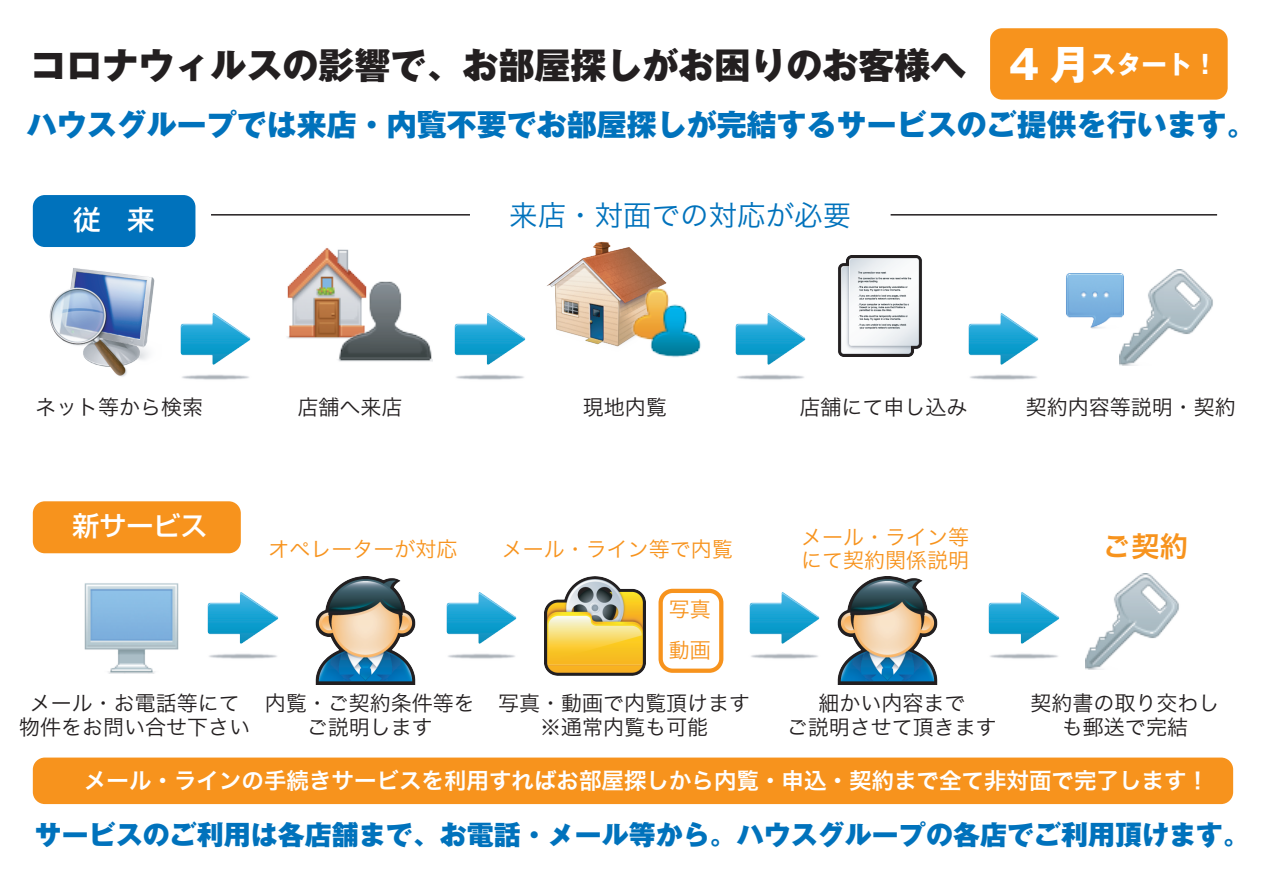
<style>
.page{position:relative;width:1263px;height:893px;background:#fff}
.page>*{position:absolute;margin:0;border:0;box-sizing:border-box;transform-origin:0 0}
.t1{font:800 36px "Gothic MB101 Pro";color:#231f20}
.t2{font:800 30px "Gothic MB101 Pro";color:#0072bc}
.t3{font:28.5px "Hira Kaku Pro W3";color:#0072bc}
.t4{font:28.5px "Hira Kaku Pro W6";color:#f7931d}
.t5{font:800 27px "Gothic MB101 Pro";color:#0072bc}
.t6{font:500 27px "Shin Go Pro";color:#fff}
.t7{font:700 25.5px "Gothic MB101 Pro";color:#fff}
.t8{font:22.5px "Hira Kaku Pro W6";color:#fff}
.t9{font:21px/24px "Hira Kaku Pro W3";color:#231f20;text-align:center}
.t10{font:21px/22.5px "Hira Kaku Pro W3";color:#f7931d}
.s1{font-size:40.5px}
</style>
<div class="page">
<img style="left:315px;top:577px;width:101px;height:108px">
<img style="left:838px;top:256px;width:84px;height:100px">
<img style="left:287px;top:248px;width:68px;height:91px">
<img style="left:1120px;top:269px;width:93px;height:96px">
<img style="left:1086px;top:573px;width:93px;height:96px">
<img style="left:84px;top:583px;width:95px;height:90px">
<img style="left:545px;top:576px;width:101px;height:100px">
<img style="left:337px;top:275px;width:96px;height:87px">
<img style="left:49px;top:268px;width:106px;height:109px">
<img style="left:547px;top:241px;width:120px;height:106px">
<div style="left:990px;top:28px;width:238px;height:72px;background:#f7931d"></div>
<div style="left:33px;top:195px;width:162px;height:52px;background:#0072bc"></div>
<div style="left:33px;top:501px;width:208px;height:52px;background:#f7931d"></div>
<img style="left:837px;top:577px;width:101px;height:108px">
<img style="left:180px;top:313px;width:71px;height:67px">
<img style="left:207px;top:592px;width:72px;height:67px">
<img style="left:446px;top:592px;width:71px;height:67px">
<img style="left:749px;top:592px;width:71px;height:67px">
<img style="left:988px;top:592px;width:72px;height:67px">
<img style="left:454px;top:313px;width:72px;height:67px">
<img style="left:735px;top:313px;width:71px;height:67px">
<img style="left:968px;top:313px;width:71px;height:67px">
<img style="left:630px;top:287px;width:71px;height:70px">
<img style="left:1066px;top:270px;width:59px;height:62px">
<svg style="left:211px;top:214px;width:259px;height:2px"></svg>
<svg style="left:890px;top:214px;width:328px;height:2px"></svg>
<svg style="left:658px;top:588px;width:66px;height:83px"></svg>
<div style="left:33px;top:758px;width:1200px;height:46px;background:#f7931d"></div>
<p class="t7" style="left:1009px;top:43px;width:210px"><span class="s1">4 月</span>スタート！</p>
<h1 class="t1" style="left:30px;top:35px;width:937px">コロナウィルスの影響で、お部屋探しがお困りのお客様へ</h1>
<h2 class="t2" style="left:27px;top:100px;width:1232px">ハウスグループでは来店・内覧不要でお部屋探しが完結するサービスのご提供を行います。</h2>
<p class="t6" style="left:74px;top:198px;width:82px">従　来</p>
<h3 class="t3" style="left:509px;top:190px;width:343px">来店・対面での対応が必要</h3>
<p class="t9" style="left:35px;top:394px;width:170px">ネット等から検索</p>
<p class="t6" style="left:72px;top:504px;width:136px">新サービス</p>
<p class="t9" style="left:297px;top:394px;width:106px">店舗へ来店</p>
<p class="t9" style="left:583px;top:394px;width:85px">現地内覧</p>
<p class="t9" style="left:799px;top:394px;width:169px">店舗にて申し込み</p>
<p class="t9" style="left:1026px;top:394px;width:211px">契約内容等説明・契約</p>
<p class="t10" style="left:269px;top:536px;width:190px">オペレーターが対応</p>
<p class="t10" style="left:801px;top:524px;width:169px">メール・ライン等にて契約関係説明</p>
<p class="t10" style="left:502px;top:536px;width:232px">メール・ライン等で内覧</p>
<h3 class="t4" style="left:1102px;top:520px;width:87px">ご契約</h3>
<p class="t10" style="left:669px;top:588px;width:43px;line-height:40.3px">写真動画</p>
<p class="t9" style="left:19px;top:690px;width:233px">メール・お電話等にて物件をお問い合せ下さい</p>
<p class="t9" style="left:265px;top:690px;width:211px">内覧・ご契約条件等をご説明します</p>
<p class="t9" style="left:498px;top:690px;width:253px">写真・動画で内覧頂けます※通常内覧も可能</p>
<p class="t9" style="left:787px;top:690px;width:211px">細かい内容まで<br>ご説明させて頂きます</p>
<p class="t9" style="left:1030px;top:690px;width:190px">契約書の取り交わしも郵送で完結</p>
<p class="t8" style="left:84px;top:760px;width:1126px">メール・ラインの手続きサービスを利用すればお部屋探しから内覧・申込・契約まで全て非対面で完了します！</p>
<p class="t5" style="left:35px;top:812px;width:1216px">サービスのご利用は各店舗まで、お電話・メール等から。ハウスグループの各店でご利用頂けます。</p>
</div>
